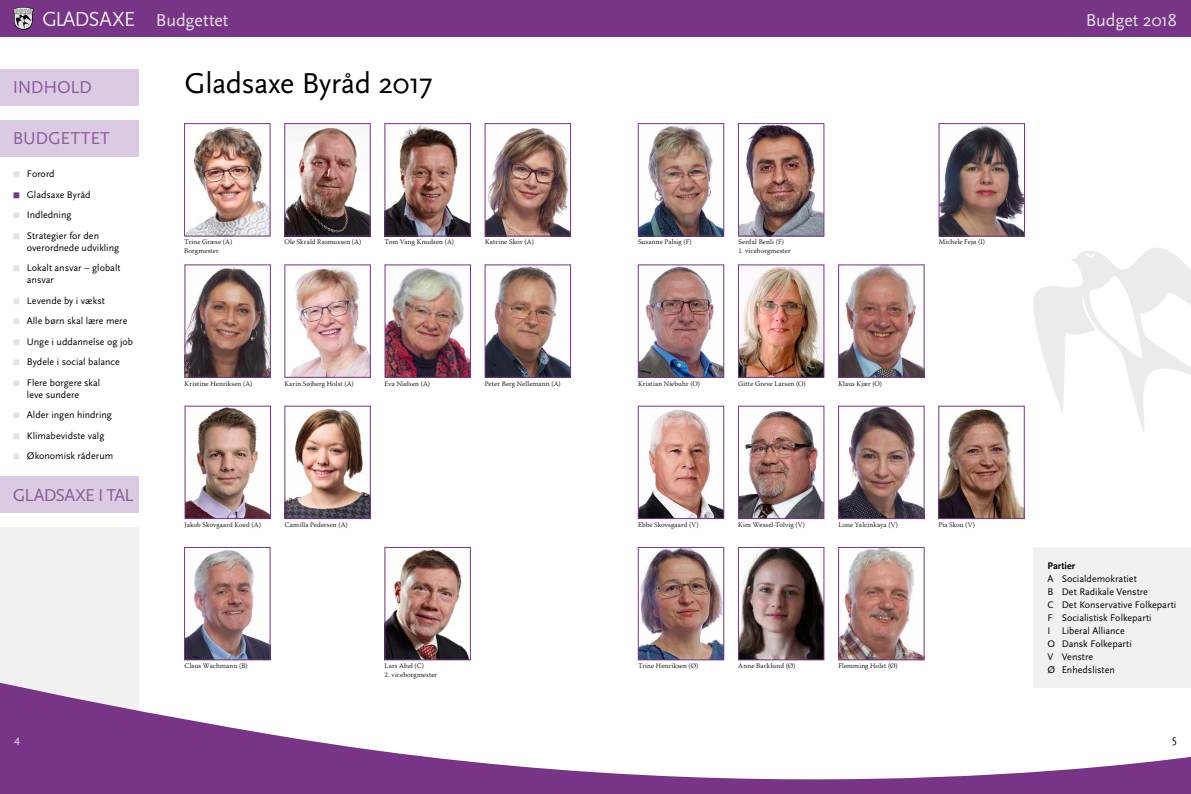
<style>
.page{position:relative;width:1191px;height:794px;background:#fff}
.page>*{position:absolute;margin:0;border:0;box-sizing:border-box;transform-origin:0 0}
.Overskrift{font:30px "Scala Sans";letter-spacing:-.015em;color:#000}
.t1{font:18px "Scala Sans";letter-spacing:-.01em;color:#e3e3e3}
.t2{font:18px "Scala Sans";letter-spacing:-.015em;color:#905a9d}
.t3{font:18px "Scala Sans";letter-spacing:-.04em;color:#905a9d}
.t4{font:11.5px "Scala Sans";color:#e3e3e3}
.t5{font:11.5px "Scala Sans";color:#000}
.Menu_tekst_niv__1{font:10px/12px "Scala Sans";color:#000}
.Brød_Scala{font:10px "Scala Sans";color:#000}
.Mellemrubrik{font:700 10px "Scala Sans";color:#000}
.Navn_under_billede{font:300 7px "Warnock Pro";letter-spacing:.015em;color:#000}
.s1{color:#e3e3e3}
.s2{color:#783487}
</style>
<div class="page">
<div style="left:0;top:527px;width:139px;height:267px;background:#f1f1f1"></div>
<div style="left:0;top:0;width:1191px;height:37px;background:#783487"></div>
<svg style="left:0;top:590px;width:1191px;height:204px"></svg>
<svg style="left:13px;top:7px;width:21px;height:23px"></svg>
<svg style="left:43px;top:12px;width:91px;height:14px"></svg>
<div style="left:0;top:69px;width:139px;height:37px;background:#dacbe3"></div>
<div style="left:0;top:120px;width:139px;height:37px;background:#dacbe3"></div>
<div style="left:0;top:476px;width:139px;height:37px;background:#dacbe3"></div>
<img style="left:487px;top:267px;width:82px;height:108px">
<div style="left:485px;top:265px;width:86px;height:112px;border:1px solid #783487"></div>
<img style="left:187px;top:267px;width:82px;height:108px">
<div style="left:185px;top:265px;width:86px;height:112px;border:1px solid #783487"></div>
<img style="left:387px;top:549px;width:81px;height:109px">
<div style="left:385px;top:547px;width:85px;height:113px;border:1px solid #783487"></div>
<img style="left:286px;top:125px;width:82px;height:109px">
<div style="left:284px;top:123px;width:86px;height:113px;border:1px solid #783487"></div>
<img style="left:387px;top:125px;width:81px;height:109px">
<div style="left:385px;top:123px;width:85px;height:113px;border:1px solid #783487"></div>
<img style="left:487px;top:128px;width:82px;height:106px">
<div style="left:485px;top:123px;width:86px;height:113px;border:1px solid #783487"></div>
<img style="left:187px;top:408px;width:82px;height:109px">
<div style="left:185px;top:406px;width:86px;height:113px;border:1px solid #783487"></div>
<img style="left:186px;top:550px;width:82px;height:108px">
<div style="left:184px;top:547px;width:86px;height:113px;border:1px solid #783487"></div>
<img style="left:291px;top:267px;width:77px;height:108px">
<img style="left:740px;top:125px;width:82px;height:109px">
<div style="left:738px;top:123px;width:86px;height:113px;border:1px solid #783487"></div>
<img style="left:640px;top:409px;width:82px;height:108px">
<div style="left:638px;top:406px;width:86px;height:113px;border:1px solid #783487"></div>
<img style="left:640px;top:549px;width:82px;height:109px">
<div style="left:638px;top:547px;width:86px;height:113px;border:1px solid #783487"></div>
<img style="left:740px;top:549px;width:82px;height:109px">
<div style="left:738px;top:547px;width:86px;height:113px;border:1px solid #783487"></div>
<img style="left:840px;top:549px;width:82px;height:109px">
<div style="left:838px;top:547px;width:86px;height:113px;border:1px solid #783487"></div>
<img style="left:640px;top:125px;width:82px;height:109px">
<div style="left:638px;top:123px;width:86px;height:113px;border:1px solid #783487"></div>
<img style="left:940px;top:409px;width:82px;height:108px">
<div style="left:938px;top:406px;width:86px;height:113px;border:1px solid #783487"></div>
<img style="left:640px;top:267px;width:82px;height:108px">
<div style="left:638px;top:265px;width:86px;height:112px;border:1px solid #783487"></div>
<img style="left:840px;top:408px;width:82px;height:109px">
<div style="left:838px;top:406px;width:86px;height:113px;border:1px solid #783487"></div>
<img style="left:740px;top:267px;width:82px;height:108px">
<div style="left:738px;top:265px;width:86px;height:112px;border:1px solid #783487"></div>
<img style="left:740px;top:411px;width:82px;height:106px">
<div style="left:738px;top:406px;width:86px;height:113px;border:1px solid #783487"></div>
<img style="left:186px;top:127px;width:82px;height:107px">
<div style="left:184px;top:123px;width:86px;height:113px;border:1px solid #783487"></div>
<img style="left:940px;top:125px;width:82px;height:109px">
<div style="left:938px;top:123px;width:86px;height:113px;border:1px solid #783487"></div>
<div style="left:1033px;top:547px;width:158px;height:141px;background:#f1f1f1"></div>
<img style="left:387px;top:267px;width:82px;height:108px">
<div style="left:385px;top:265px;width:86px;height:112px;border:1px solid #783487"></div>
<img style="left:287px;top:409px;width:81px;height:108px">
<div style="left:285px;top:406px;width:85px;height:113px;border:1px solid #783487"></div>
<img style="left:840px;top:267px;width:82px;height:108px">
<div style="left:838px;top:265px;width:86px;height:112px;border:1px solid #783487"></div>
<svg style="left:1033px;top:248px;width:158px;height:183px"></svg>
<h2 class="t2" style="left:13px;top:78px;width:81px">INDHOLD</h2>
<h2 class="t2" style="left:13px;top:129px;width:99px">BUDGETTET</h2>
<p class="Menu_tekst_niv__1" style="left:13px;top:168px;width:43px"><span class="s1">■</span> Forord</p>
<p class="Menu_tekst_niv__1" style="left:13px;top:189px;width:79px"><span class="s2">■</span> Gladsaxe Byråd</p>
<p class="Menu_tekst_niv__1" style="left:13px;top:209px;width:60px"><span class="s1">■</span> Indledning</p>
<p class="Menu_tekst_niv__1" style="left:27px;top:230px;width:94px;text-indent:-14px"><span class="s1">■</span> Strategier for den overordnede udvikling</p>
<p class="Menu_tekst_niv__1" style="left:27px;top:262px;width:95px;text-indent:-14px"><span class="s1">■</span> Lokalt ansvar – globalt ansvar</p>
<p class="Menu_tekst_niv__1" style="left:13px;top:295px;width:94px"><span class="s1">■</span> Levende by i vækst</p>
<p class="Menu_tekst_niv__1" style="left:13px;top:315px;width:116px"><span class="s1">■</span> Alle børn skal lære mere</p>
<p class="Menu_tekst_niv__1" style="left:13px;top:336px;width:122px"><span class="s1">■</span> Unge i uddannelse og job</p>
<p class="Menu_tekst_niv__1" style="left:13px;top:356px;width:108px"><span class="s1">■</span> Bydele i social balance</p>
<p class="Menu_tekst_niv__1" style="left:27px;top:377px;width:75px;text-indent:-14px"><span class="s1">■</span> Flere borgere skal leve sundere</p>
<p class="Menu_tekst_niv__1" style="left:13px;top:409px;width:101px"><span class="s1">■</span> Alder ingen hindring</p>
<p class="Menu_tekst_niv__1" style="left:13px;top:430px;width:93px"><span class="s1">■</span> Klimabevidste valg</p>
<p class="Menu_tekst_niv__1" style="left:13px;top:450px;width:102px"><span class="s1">■</span> Økonomisk råderum</p>
<h2 class="t3" style="left:13px;top:485px;width:122px">GLADSAXE I TAL</h2>
<h2 class="t1" style="left:156px;top:10px;width:74px">Budgettet</h2>
<h2 class="t1" style="left:1085px;top:10px;width:93px">Budget 2018</h2>
<p class="Overskrift" style="left:185px;top:67px;width:250px">Gladsaxe Byråd 2017</p>
<p class="Navn_under_billede" style="left:184px;top:238px;width:49px">Trine Græse (A)</p>
<p class="Navn_under_billede" style="left:184px;top:246px;width:36px">Borgmester</p>
<p class="Navn_under_billede" style="left:284px;top:238px;width:78px">Ole Skrald Rasmussen (A)</p>
<p class="Navn_under_billede" style="left:385px;top:238px;width:71px">Tom Vang Knudsen (A)</p>
<p class="Navn_under_billede" style="left:485px;top:238px;width:50px">Katrine Skov (A)</p>
<p class="Navn_under_billede" style="left:638px;top:238px;width:55px">Susanne Palsig (F)</p>
<p class="Navn_under_billede" style="left:738px;top:238px;width:47px">Serdal Benli (F)</p>
<p class="Navn_under_billede" style="left:738px;top:246px;width:54px">1. viceborgmester</p>
<p class="Navn_under_billede" style="left:938px;top:238px;width:48px">Michele Fejø (I)</p>
<p class="Navn_under_billede" style="left:185px;top:379px;width:69px">Kristine Henriksen (A)</p>
<p class="Navn_under_billede" style="left:284px;top:379px;width:71px">Karin Søjberg Holst (A)</p>
<p class="Navn_under_billede" style="left:485px;top:379px;width:78px">Peter Berg Nellemann (A)</p>
<p class="Navn_under_billede" style="left:385px;top:379px;width:47px">Eva Nielsen (A)</p>
<p class="Navn_under_billede" style="left:638px;top:379px;width:64px">Kristian Niebuhr (O)</p>
<p class="Navn_under_billede" style="left:738px;top:379px;width:69px">Gitte Greve Larsen (O)</p>
<p class="Navn_under_billede" style="left:838px;top:379px;width:45px">Klaus Kjær (O)</p>
<p class="Navn_under_billede" style="left:185px;top:520px;width:78px">Jakob Skovgaard Koed (A)</p>
<p class="Navn_under_billede" style="left:285px;top:520px;width:64px">Camilla Pedersen (A)</p>
<p class="Navn_under_billede" style="left:638px;top:520px;width:62px">Ebbe Skovsgaard (V)</p>
<p class="Navn_under_billede" style="left:738px;top:520px;width:68px">Kim Wessel-Tolvig (V)</p>
<p class="Navn_under_billede" style="left:838px;top:520px;width:61px">Lone Yalcinkaya (V)</p>
<p class="Navn_under_billede" style="left:938px;top:520px;width:38px">Pia Skou (V)</p>
<p class="Navn_under_billede" style="left:185px;top:661px;width:65px">Claus Wachmann (B)</p>
<p class="Navn_under_billede" style="left:385px;top:661px;width:41px">Lars Abel (C)</p>
<p class="Navn_under_billede" style="left:385px;top:670px;width:54px">2. viceborgmester</p>
<p class="Navn_under_billede" style="left:638px;top:661px;width:62px">Trine Henriksen (Ø)</p>
<p class="Navn_under_billede" style="left:738px;top:661px;width:59px">Anne Backlund (Ø)</p>
<p class="Navn_under_billede" style="left:838px;top:661px;width:61px">Flemming Holst (Ø)</p>
<p class="Mellemrubrik" style="left:1047px;top:560px;width:29px">Partier</p>
<p class="Brød_Scala" style="left:1047px;top:573px;width:91px">A Socialdemokratiet</p>
<p class="Brød_Scala" style="left:1047px;top:586px;width:102px">B Det Radikale Venstre</p>
<p class="Brød_Scala" style="left:1047px;top:599px;width:130px">C Det Konservative Folkeparti</p>
<p class="Brød_Scala" style="left:1047px;top:612px;width:106px">F Socialistisk Folkeparti</p>
<p class="Brød_Scala" style="left:1047px;top:625px;width:79px">I Liberal Alliance</p>
<p class="Brød_Scala" style="left:1047px;top:638px;width:86px">O Dansk Folkeparti</p>
<p class="Brød_Scala" style="left:1047px;top:651px;width:47px">V Venstre</p>
<p class="Brød_Scala" style="left:1047px;top:664px;width:69px">Ø Enhedslisten</p>
<h3 class="t4" style="left:14px;top:733px;width:8px">4</h3>
<h3 class="t5" style="left:1172px;top:733px;width:6px">5</h3>
</div>
